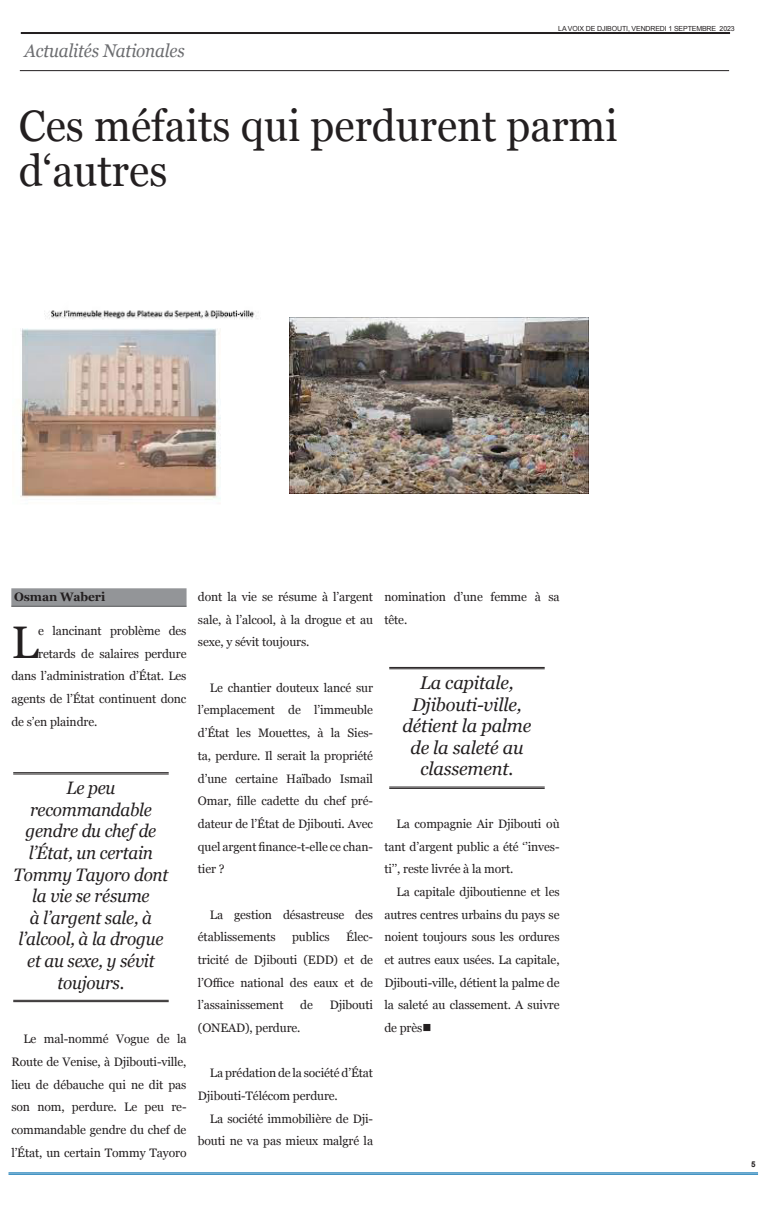
<style>
.page{position:relative;width:766px;height:1205px;background:#fff}
.page>*{position:absolute;margin:0;border:0;box-sizing:border-box;transform-origin:0 0}
._1st_Paragraph{font:45.6px "Georgia";color:#231f20}
.t1{font:44px/44px "Georgia";color:#231f20;scale:.95 1}
.Top{font:italic 18.4px/21.6px "Georgia";letter-spacing:-.01em;color:#231f20;text-align:center}
.t2{font:italic 18.4px "Georgia";letter-spacing:-.01em;color:#6c6d70;scale:.93 1}
.Top-2{font:italic 18px/21.6px "Georgia";letter-spacing:-.015em;color:#231f20;text-align:center;scale:.95 1}
._1st_Paragraph-2{font:12.2px/22.7px "Georgia";letter-spacing:-.01em;color:#231f20;text-align:justify}
.Siganture{font:700 12.2px "Georgia";letter-spacing:-.01em;color:#231f20}
.t3{font:700 8px "Arial";color:#231f20}
.t4{font:7px "Arial";letter-spacing:-.02em;color:#231f20}
</style>
<div class="page">
<hr style="left:21px;top:32px;width:708px;height:2px;background:#231f20">
<hr style="left:20px;top:70px;width:709px;height:1px;background:#231f20">
<div style="left:11px;top:588px;width:175px;height:18px;background:#939598"></div>
<hr style="left:11px;top:606px;width:175px;height:1px;background:#57585a">
<hr style="left:9px;top:1172px;width:748px;height:1px;background:#006eaf">
<hr style="left:9px;top:1174px;width:748px;height:1px;background:#006eaf">
<hr style="left:13px;top:772px;width:156px;height:1px;background:#231f20">
<hr style="left:13px;top:774px;width:156px;height:1px;background:#231f20">
<hr style="left:13px;top:1000px;width:156px;height:1px;background:#231f20">
<hr style="left:13px;top:1001px;width:156px;height:1px;background:#231f20">
<hr style="left:389px;top:667px;width:155px;height:1px;background:#231f20">
<hr style="left:389px;top:668px;width:155px;height:1px;background:#231f20">
<hr style="left:389px;top:787px;width:155px;height:1px;background:#231f20">
<hr style="left:389px;top:788px;width:155px;height:1px;background:#231f20">
<img style="left:20px;top:310px;width:239px;height:190px">
<img style="left:289px;top:317px;width:299px;height:177px">
<p class="t2" style="left:25px;top:37px;width:174px">Actualités Nationales</p>
<p class="t4" style="left:558px;top:24px;width:178px">LA VOIX DE DJIBOUTI, VENDREDI 1 SEPTEMBRE 2023</p>
<p class="t1" style="left:19px;top:102px;width:631px">Ces méfaits qui perdurent parmi d‘autres</p>
<p class="Siganture" style="left:14px;top:587px;width:93px">Osman Waberi</p>
<p class="_1st_Paragraph" style="left:11px;top:609px;width:29px">L</p>
<p class="_1st_Paragraph-2" style="left:38px;top:619px;width:150px">e lancinant problème des</p>
<p class="_1st_Paragraph-2" style="left:38px;top:642px;width:150px">retards de salaires perdure</p>
<p class="_1st_Paragraph-2" style="left:11px;top:664px;width:177px">dans l’administration d’État. Les</p>
<p class="_1st_Paragraph-2" style="left:11px;top:687px;width:177px">agents de l’État continuent donc</p>
<p class="_1st_Paragraph-2" style="left:11px;top:710px;width:87px">de s’en plaindre.</p>
<p class="Top-2" style="left:13px;top:776px;width:164px">Le peu recommandable gendre du chef de l’État, un certain<br>Tommy Tayoro dont la vie se résume<br>à l’argent sale, à l’alcool, à la drogue et au sexe, y sévit toujours.</p>
<p class="_1st_Paragraph-2" style="left:11px;top:1027px;width:177px;text-indent:12px">Le mal-nommé Vogue de la Route de Venise, à Djibouti-ville, lieu de débauche qui ne dit pas son nom, perdure. Le peu re&shy;commandable gendre du chef de l’État, un certain Tommy Tayoro</p>
<p class="_1st_Paragraph-2" style="left:198px;top:585px;width:177px">dont la vie se résume à l’argent sale, à l’alcool, à la drogue et au sexe, y sévit toujours.</p>
<p class="_1st_Paragraph-2" style="left:198px;top:676px;width:177px;text-indent:12px">Le chantier douteux lancé sur l’emplacement de l’immeuble d’État les Mouettes, à la Sies&shy;ta, perdure. Il serait la propriété d’une certaine Haïbado Ismail Omar, fille cadette du chef pré&shy;dateur de l’État de Djibouti. Avec quel argent finance-t-elle ce chan&shy;tier ?</p>
<p class="_1st_Paragraph-2" style="left:198px;top:902px;width:177px;text-indent:12px">La gestion désastreuse des établissements</p>
<p class="_1st_Paragraph-2" style="left:198px;top:925px;width:177px;text-indent:148px">Élec&shy;tricité de Djibouti (EDD) et de l’Office national des eaux et de l’assainissement</p>
<p class="_1st_Paragraph-2" style="left:292px;top:925px;width:39px">publics</p>
<p class="_1st_Paragraph-2" style="left:300px;top:993px;width:14px">de</p>
<p class="_1st_Paragraph-2" style="left:329px;top:993px;width:45px">Djibouti</p>
<p class="_1st_Paragraph-2" style="left:198px;top:1016px;width:104px">(ONEAD), perdure.</p>
<p class="_1st_Paragraph-2" style="left:198px;top:1061px;width:177px;text-indent:12px">La prédation de la société d’État<br>Djibouti-Télécom perdure.</p>
<p class="_1st_Paragraph-2" style="left:198px;top:1106px;width:177px;text-align:right">La société immobilière de Dji&shy;bouti ne va pas mieux malgré la</p>
<p class="_1st_Paragraph-2" style="left:384px;top:585px;width:177px">nomination d’une femme à sa tête.</p>
<p class="Top" style="left:402px;top:671px;width:130px">La capitale,<br>Djibouti-ville, détient la palme de la saleté au classement.</p>
<p class="_1st_Paragraph-2" style="left:384px;top:812px;width:177px;text-indent:12px">La compagnie Air Djibouti où tant d’argent public a été ‘’inves&shy;ti’’, reste livrée à la mort.</p>
<p class="_1st_Paragraph-2" style="left:384px;top:880px;width:177px;text-indent:12px">La capitale djiboutienne et les autres centres urbains du pays se noient toujours sous les ordures et autres eaux usées. La capitale, Djibouti-ville, détient la palme de la saleté au classement. A suivre de près■</p>
<p class="t3" style="left:750px;top:1159px;width:6px">5</p>
</div>
